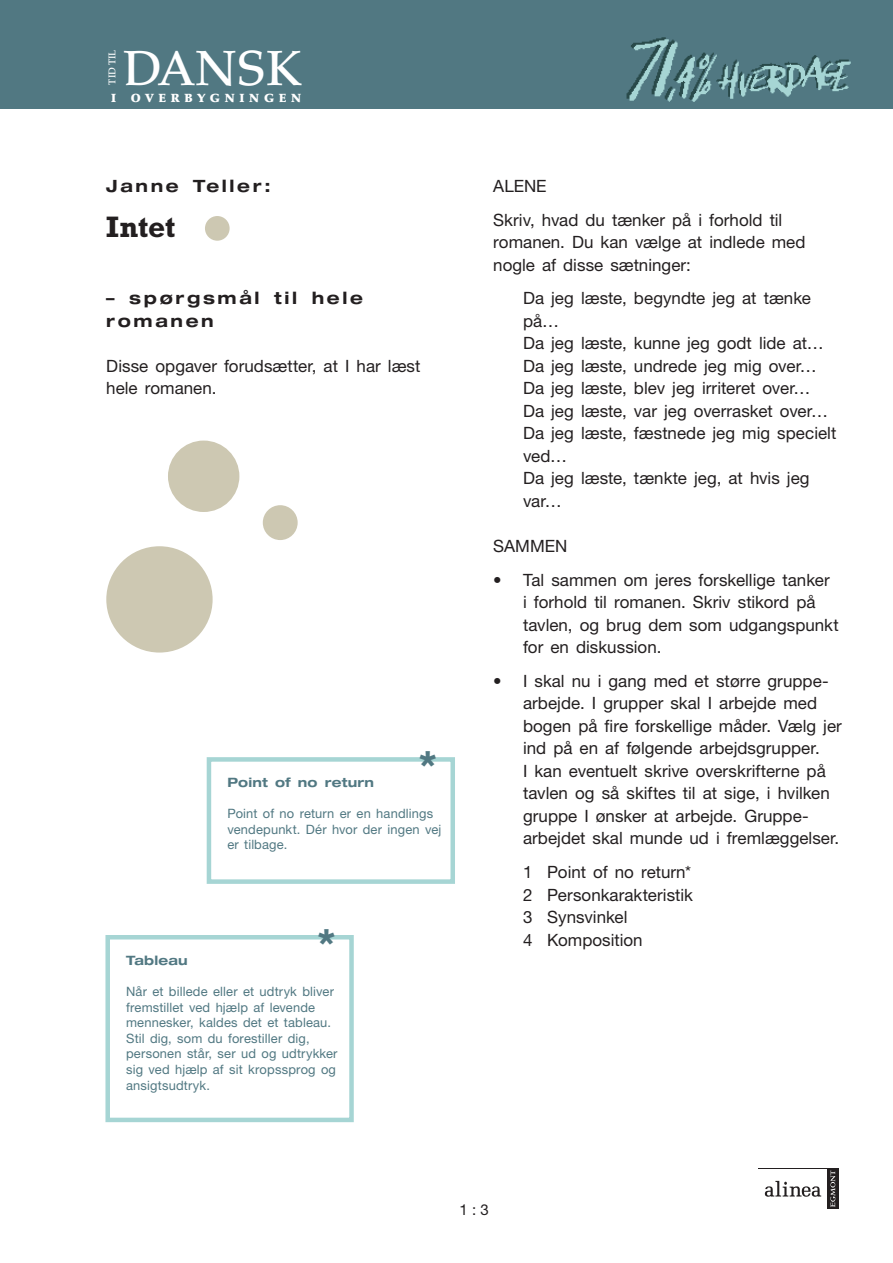
<style>
.page{position:relative;width:893px;height:1263px;background:#fff}
.page>*{position:absolute;margin:0;border:0;box-sizing:border-box;transform-origin:0 0}
.t1{font:500 49.2px "Palatino";color:#fff}
.t2{font:700 expanded 39px "Helvetica Neue";color:#517882}
.t3{font:700 30px "Rockwell";letter-spacing:-.005em;color:#231f20}
.t4{font:16.95px/22.5px "Helvetica Neue";color:#231f20}
.t5{font:700 expanded 16.95px/22.5px "Helvetica Neue";letter-spacing:.155em;color:#231f20}
.t6{font:15px "Helvetica Neue";color:#231f20}
.t7{font:12.9px/15.6px "Helvetica Neue";letter-spacing:.01em;color:#517882}
.t8{font:700 expanded 12.9px "Helvetica Neue";letter-spacing:.015em;color:#517882}
.t9{font:900 11.85px "Palatino";letter-spacing:.395em;color:#fff}
.t10{font:500 9.9px "Palatino";color:#fff}
</style>
<div class="page">
<div style="left:758px;top:1168px;width:81px;height:41px;background:#231f20"></div>
<div style="left:758px;top:1169px;width:69px;height:39px;background:#fff"></div>
<svg style="left:830px;top:1170px;width:5px;height:37px"></svg>
<svg style="left:765px;top:1181px;width:56px;height:16px"></svg>
<div style="left:0;top:0;width:893px;height:109px;background:#517882"></div>
<img style="left:626px;top:37px;width:92px;height:65px">
<img style="left:718px;top:55px;width:133px;height:44px">
<div style="left:207px;top:757px;width:248px;height:127px;border:4px solid #a6d5d4"></div>
<div style="left:105px;top:935px;width:249px;height:187px;border:4px solid #a6d5d4"></div>
<div style="left:168px;top:441px;width:71px;height:71px;background:#cdc8b2;border-radius:50%"></div>
<div style="left:263px;top:505px;width:35px;height:35px;background:#cdc8b2;border-radius:50%"></div>
<div style="left:106px;top:546px;width:107px;height:106px;background:#cdc8b2;border-radius:50%"></div>
<div style="left:205px;top:216px;width:25px;height:25px;background:#cdc8b2;border-radius:50%"></div>
<p class="t10" style="left:106px;top:85px;width:36px;rotate:-90deg">TID TIL</p>
<h1 class="t1" style="left:123px;top:39px;width:181px">DANSK</h1>
<p class="t9" style="left:111px;top:91px;width:192px">I OVERBYGNINGEN</p>
<p class="t5" style="left:106px;top:174px;width:166px">Janne Teller:</p>
<h3 class="t3" style="left:106px;top:209px;width:71px">Intet</h3>
<p class="t5" style="left:106px;top:286px;width:258px">– spørgsmål til hele romanen</p>
<p class="t4" style="left:106px;top:354px;width:316px">Disse opgaver forudsætter, at I har læst hele romanen.</p>
<h2 class="t2" style="left:419px;top:741px;width:20px">*</h2>
<p class="t8" style="left:227px;top:775px;width:148px">Point of no return</p>
<p class="t7" style="left:227px;top:806px;width:216px">Point of no return er en handlings vendepunkt. Dér hvor der ingen vej er tilbage.</p>
<h2 class="t2" style="left:317px;top:918px;width:20px">*</h2>
<p class="t8" style="left:126px;top:952px;width:63px">Tableau</p>
<p class="t7" style="left:126px;top:984px;width:213px">Når et billede eller et udtryk bliver fremstillet ved hjælp af levende mennesker, kaldes det et tableau.<br>Stil dig, som du forestiller dig, personen står, ser ud og udtrykker sig ved hjælp af sit kropssprog og ansigtsudtryk.</p>
<p class="t4" style="left:493px;top:169px;width:291px;line-height:33.8px">ALENE<br>Skriv, hvad du tænker på i forhold til</p>
<p class="t4" style="left:493px;top:231px;width:314px">romanen. Du kan vælge at indlede med nogle af disse sætninger:</p>
<p class="t4" style="left:523px;top:287px;width:315px">Da jeg læste, begyndte jeg at tænke på…<br>Da jeg læste, kunne jeg godt lide at…<br>Da jeg læste, undrede jeg mig over…<br>Da jeg læste, blev jeg irriteret over…<br>Da jeg læste, var jeg overrasket over…<br>Da jeg læste, fæstnede jeg mig specielt ved…<br>Da jeg læste, tænkte jeg, at hvis jeg var…</p>
<p class="t4" style="left:493px;top:534px;width:75px">SAMMEN</p>
<p class="t4" style="left:523px;top:568px;width:317px;text-indent:-30px">• Tal sammen om jeres forskellige tanker<br>i forhold til romanen. Skriv stikord på tavlen, og brug dem som udgangspunkt for en diskussion.</p>
<p class="t4" style="left:523px;top:669px;width:320px;text-indent:-30px">• I skal nu i gang med et større gruppe&shy;arbejde. I grupper skal I arbejde med bogen på fire forskellige måder. Vælg jer ind på en af følgende arbejdsgrupper.<br>I kan eventuelt skrive overskrifterne på tavlen og så skiftes til at sige, i hvilken gruppe I ønsker at arbejde. Gruppe&shy;arbejdet skal munde ud i fremlæggelser.</p>
<p class="t4" style="left:523px;top:861px;width:171px">1 Point of no return*<br>2 Personkarakteristik<br>3 Synsvinkel<br>4 Komposition</p>
<p class="t6" style="left:459px;top:1201px;width:31px">1 : 3</p>
</div>
